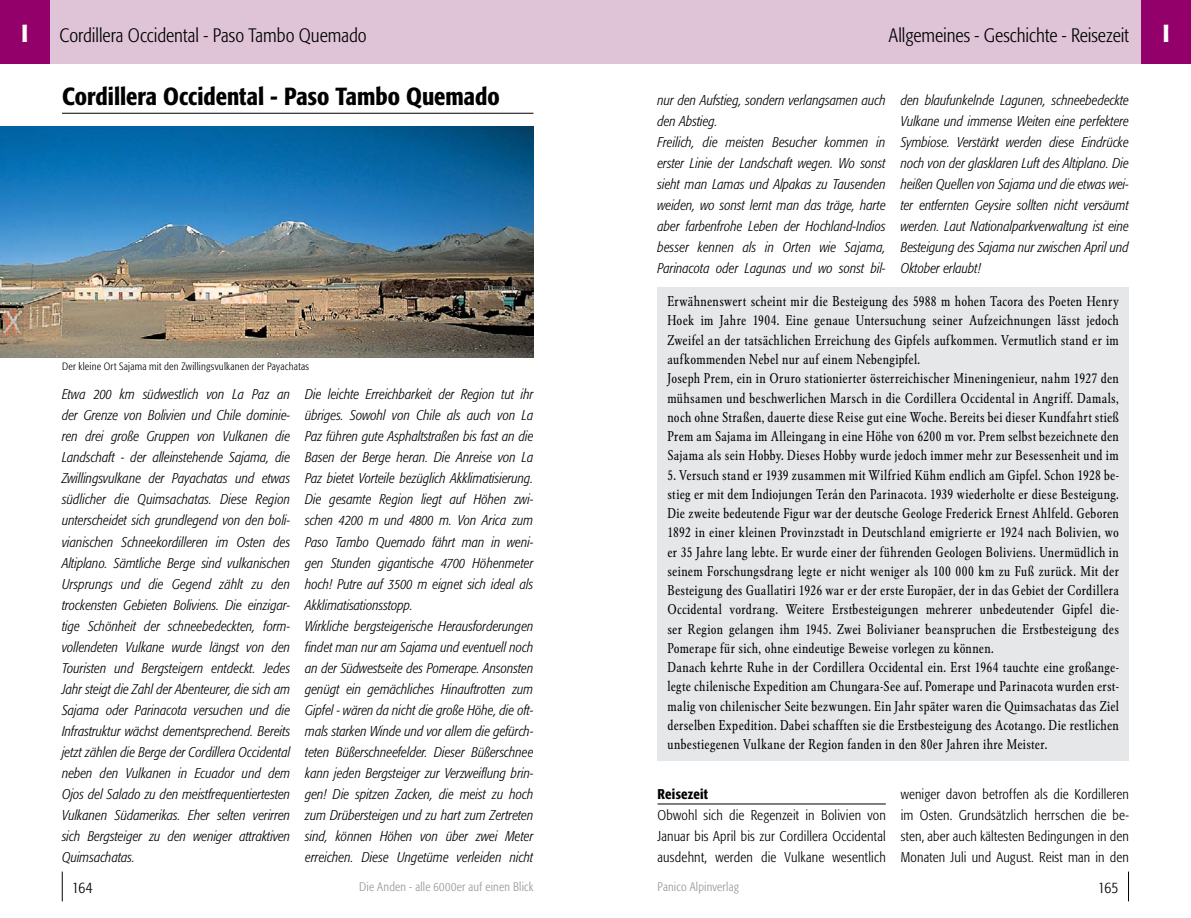
<style>
.page{position:relative;width:1191px;height:918px;background:#fff}
.page>*{position:absolute;margin:0;border:0;box-sizing:border-box;transform-origin:0 0}
.t1{font:500 24.5px "Formata Condensed BQ";color:#000}
.t2{font:500 24.5px "Formata Condensed BQ";color:#fff}
.t3{font:300 19.25px "Formata Condensed BQ";color:#000}
.t4{font:300 15.75px "Formata Condensed BQ";letter-spacing:-.015em;color:#000}
.t5{font:italic 300 14px/21px "Formata Condensed BQ";color:#000;text-align:justify}
.t6{font:14px/19.2px "Garamond Condensed BQ";letter-spacing:.015em;color:#000}
.t7{font:300 14px/21px "Formata Condensed BQ";letter-spacing:.015em;color:#000;text-align:justify}
.t8{font:300 12.25px "Formata Condensed BQ";letter-spacing:.015em;color:#939598}
.t9{font:300 10.5px "Formata Condensed BQ";letter-spacing:.02em;color:#000}
.s1{font-weight:500;font-size:24.5px;color:#fff}
.s2{font-weight:500}
</style>
<div class="page">
<hr style="left:62px;top:871px;width:1px;height:30px;background:#000">
<hr style="left:1128px;top:871px;width:1px;height:30px;background:#000">
<div style="left:657px;top:286px;width:472px;height:474px;background:#e6e7e8"></div>
<div style="left:0;top:0;width:752px;height:63px;background:#dfc4d7"></div>
<div style="left:595px;top:0;width:554px;height:63px;background:#dfc4d7"></div>
<div style="left:0;top:0;width:50px;height:63px;background:#940069"></div>
<div style="left:1141px;top:0;width:50px;height:63px;background:#940069"></div>
<hr style="left:62px;top:113px;width:471px;height:1px;background:#000">
<img style="left:0;top:126px;width:533px;height:231px">
<hr style="left:657px;top:803px;width:228px;height:1px;background:#000">
<p class="t2" style="left:18px;top:19px;width:15px">B</p>
<p class="t3" style="left:128px;top:25px;width:46px">Blanca</p>
<p class="t3" style="left:939px;top:25px;width:235px">A1. Pucajirca - A2. Alpamayo <span class="s1">B</span></p>
<p class="t2" style="left:21px;top:19px;width:8px">I</p>
<p class="t3" style="left:60px;top:25px;width:309px">Cordillera Occidental - Paso Tambo Quemado</p>
<p class="t3" style="left:889px;top:25px;width:241px">Allgemeines - Geschichte - Reisezeit</p>
<p class="t2" style="left:1162px;top:19px;width:8px">I</p>
<p class="t1" style="left:62px;top:82px;width:439px">Cordillera Occidental - Paso Tambo Quemado</p>
<p class="t9" style="left:62px;top:360px;width:248px">Der kleine Ort Sajama mit den Zwillingsvulkanen der Payachatas</p>
<p class="t5" style="left:62px;top:384px;width:230px">Etwa 200 km südwestlich von La Paz an der Grenze von Bolivien und Chile dominie&shy;ren drei große Gruppen von Vulkanen die Landschaft - der alleinstehende Sajama, die Zwillingsvulkane der Payachatas und etwas südlicher die Quimsachatas. Diese Region unterscheidet sich grundlegend von den boli&shy;vianischen Schneekordilleren im Osten des Altiplano. Sämtliche Berge sind vulkanischen Ursprungs und die Gegend zählt zu den trockensten Gebieten Boliviens. Die einzigar&shy;tige Schönheit der schneebedeckten, form&shy;vollendeten Vulkane wurde längst von den Touristen und Bergsteigern entdeckt. Jedes Jahr steigt die Zahl der Abenteurer, die sich am Sajama oder Parinacota versuchen und die Infrastruktur wächst dementsprechend. Bereits jetzt zählen die Berge der Cordillera Occidental neben den Vulkanen in Ecuador und dem Ojos del Salado zu den meistfrequentiertesten Vulkanen Südamerikas. Eher selten verirren sich Bergsteiger zu den weniger attraktiven Quimsachatas.</p>
<p class="t5" style="left:305px;top:384px;width:230px;text-align:left">Die leichte Erreichbarkeit der Region tut ihr übriges. Sowohl von Chile als auch von La Paz führen gute Asphaltstraßen bis fast an die Basen der Berge heran. Die Anreise von La Paz bietet Vorteile bezüglich Akklimatisierung.<br>Die gesamte Region liegt auf Höhen zwi&shy;schen 4200 m und 4800 m. Von Arica zum Paso Tambo Quemado fährt man in weni&shy;gen Stunden gigantische 4700 Höhenmeter hoch! Putre auf 3500 m eignet sich ideal als Akklimatisationsstopp.<br>Wirkliche bergsteigerische Herausforderungen findet man nur am Sajama und eventuell noch an der Südwestseite des Pomerape. Ansonsten genügt ein gemächliches Hinauftrotten zum Gipfel - wären da nicht die große Höhe, die oft&shy;mals starken Winde und vor allem die gefürch&shy;teten Büßerschneefelder. Dieser Büßerschnee kann jeden Bergsteiger zur Verzweiflung brin&shy;gen! Die spitzen Zacken, die meist zu hoch zum Drübersteigen und zu hart zum Zertreten sind, können Höhen von über zwei Meter erreichen. Diese Ungetüme verleiden nicht</p>
<p class="t4" style="left:72px;top:878px;width:22px">164</p>
<p class="t8" style="left:359px;top:880px;width:176px">Die Anden - alle 6000er auf einen Blick</p>
<p class="t5" style="left:657px;top:90px;width:230px;text-align:left">nur den Aufstieg, sondern verlangsamen auch den Abstieg.<br>Freilich, die meisten Besucher kommen in erster Linie der Landschaft wegen. Wo sonst sieht man Lamas und Alpakas zu Tausenden weiden, wo sonst lernt man das träge, harte aber farbenfrohe Leben der Hochland-Indios besser kennen als in Orten wie Sajama, Parinacota oder Lagunas und wo sonst bil-</p>
<p class="t6" style="left:667px;top:292px;width:453px">Erwähnenswert scheint mir die Besteigung des 5988 m hohen Tacora des Poeten Henry Hoek im Jahre 1904. Eine genaue Untersuchung seiner Aufzeichnungen lässt jedoch Zweifel an der tatsächlichen Erreichung des Gipfels aufkommen. Vermutlich stand er im aufkommenden Nebel nur auf einem Nebengipfel.<br>Joseph Prem, ein in Oruro stationierter österreichischer Mineningenieur, nahm 1927 den mühsamen und beschwerlichen Marsch in die Cordillera Occidental in Angriff. Damals, noch ohne Straßen, dauerte diese Reise gut eine Woche. Bereits bei dieser Kundfahrt stieß Prem am Sajama im Alleingang in eine Höhe von 6200 m vor. Prem selbst bezeichnete den Sajama als sein Hobby. Dieses Hobby wurde jedoch immer mehr zur Besessenheit und im</p>
<p class="t6" style="left:667px;top:465px;width:453px">5. Versuch stand er 1939 zusammen mit Wilfried Kühm endlich am Gipfel. Schon 1928 be&shy;stieg er mit dem Indiojungen Terán den Parinacota. 1939 wiederholte er diese Besteigung.<br>Die zweite bedeutende Figur war der deutsche Geologe Frederick Ernest Ahlfeld. Geboren 1892 in einer kleinen Provinzstadt in Deutschland emigrierte er 1924 nach Bolivien, wo er 35 Jahre lang lebte. Er wurde einer der führenden Geologen Boliviens. Unermüdlich in seinem Forschungsdrang legte er nicht weniger als 100 000 km zu Fuß zurück. Mit der Besteigung des Guallatiri 1926 war er der erste Europäer, der in das Gebiet der Cordillera Occidental vordrang. Weitere Erstbesteigungen mehrerer unbedeutender Gipfel die&shy;ser Region gelangen ihm 1945. Zwei Bolivianer beanspruchen die Erstbesteigung des Pomerape für sich, ohne eindeutige Beweise vorlegen zu können.<br>Danach kehrte Ruhe in der Cordillera Occidental ein. Erst 1964 tauchte eine großange&shy;legte chilenische Expedition am Chungara-See auf. Pomerape und Parinacota wurden erst&shy;malig von chilenischer Seite bezwungen. Ein Jahr später waren die Quimsachatas das Ziel derselben Expedition. Dabei schafften sie die Erstbesteigung des Acotango. Die restlichen unbestiegenen Vulkane der Region fanden in den 80er Jahren ihre Meister.</p>
<p class="t7" style="left:900px;top:783px;width:230px">weniger davon betroffen als die Kordilleren im Osten. Grundsätzlich herrschen die be&shy;sten, aber auch kältesten Bedingungen in den Monaten Juli und August. Reist man in den</p>
<p class="t5" style="left:900px;top:90px;width:230px">den blaufunkelnde Lagunen, schneebedeckte Vulkane und immense Weiten eine perfektere Symbiose. Verstärkt werden diese Eindrücke noch von der glasklaren Luft des Altiplano. Die heißen Quellen von Sajama und die etwas wei&shy;ter entfernten Geysire sollten nicht versäumt werden. Laut Nationalparkverwaltung ist eine Besteigung des Sajama nur zwischen April und Oktober erlaubt!</p>
<p class="t7" style="left:657px;top:783px;width:230px;text-align:left"><span class="s2">Reisezeit<br></span>Obwohl sich die Regenzeit in Bolivien von Januar bis April bis zur Cordillera Occidental ausdehnt, werden die Vulkane wesentlich</p>
<p class="t8" style="left:657px;top:880px;width:83px">Panico Alpinverlag</p>
<p class="t4" style="left:1098px;top:878px;width:22px">165</p>
</div>
